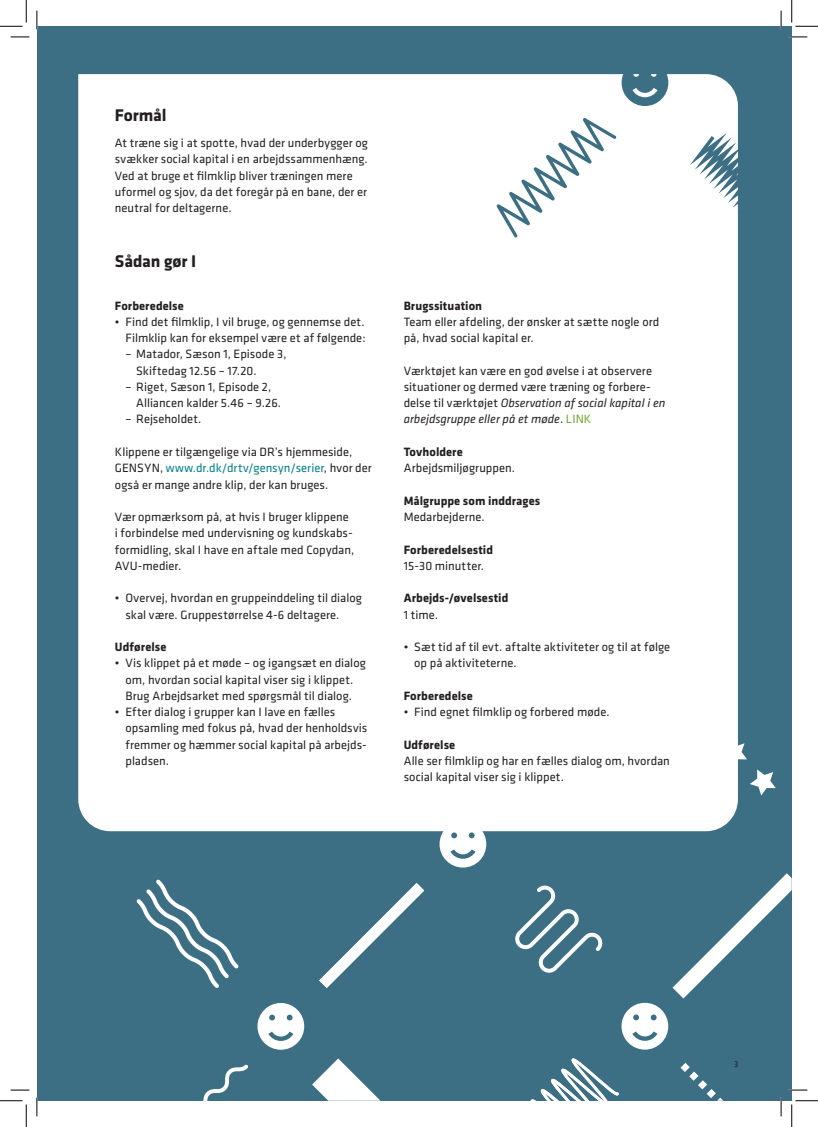
<style>
.page{position:relative;width:818px;height:1127px;background:#fff}
.page>*{position:absolute;margin:0;border:0;box-sizing:border-box;transform-origin:0 0}
.Rubrik-3{font:700 17.5px "Klavika";letter-spacing:-.005em;color:#231f20}
.Brød{font:12.5px/16.2px "Klavika";color:#231f20}
.Brød-indryk{font:12.5px/16.2px "Klavika";color:#231f20}
.Mellemrubrik-4{font:700 12.5px "Klavika";letter-spacing:.005em;color:#231f20}
.Brød_indryk_2{font:12.5px/16.2px "Klavika";letter-spacing:.005em;color:#231f20}
.t1{font:8.75px "Klavika Basic";color:#231f20}
.s1{color:#008189}
.s2{font-style:italic}
.s3{color:#73a532}
</style>
<div class="page">
<div style="left:37px;top:26px;width:755px;height:1074px;background:#3d6f84"></div>
<svg style="left:312px;top:1058px;width:68px;height:42px"></svg>
<svg style="left:680px;top:1063px;width:43px;height:37px"></svg>
<svg style="left:515px;top:885px;width:88px;height:88px"></svg>
<svg style="left:738px;top:743px;width:38px;height:52px"></svg>
<svg style="left:136px;top:879px;width:103px;height:108px"></svg>
<svg style="left:439px;top:831px;width:47px;height:36px"></svg>
<svg style="left:257px;top:1003px;width:47px;height:46px"></svg>
<svg style="left:203px;top:1064px;width:45px;height:36px"></svg>
<svg style="left:621px;top:873px;width:171px;height:176px"></svg>
<svg style="left:319px;top:883px;width:105px;height:104px"></svg>
<svg style="left:531px;top:1058px;width:88px;height:42px"></svg>
<div style="left:78px;top:74px;width:660px;height:757px;background:#fff"></div>
<svg style="left:690px;top:133px;width:48px;height:89px"></svg>
<svg style="left:621px;top:74px;width:47px;height:32px"></svg>
<svg style="left:496px;top:118px;width:120px;height:120px;background:#e6edef"></svg>
<svg style="left:11px;top:36px;width:18px;height:2px"></svg>
<svg style="left:788px;top:36px;width:19px;height:2px"></svg>
<svg style="left:11px;top:1089px;width:18px;height:1px"></svg>
<svg style="left:788px;top:1089px;width:19px;height:1px"></svg>
<svg style="left:36px;top:11px;width:2px;height:18px"></svg>
<svg style="left:36px;top:1097px;width:2px;height:18px"></svg>
<svg style="left:780px;top:11px;width:2px;height:18px"></svg>
<svg style="left:780px;top:1097px;width:2px;height:18px"></svg>
<svg style="left:0;top:0;width:27px;height:27px"></svg>
<svg style="left:0;top:1100px;width:27px;height:26px"></svg>
<svg style="left:791px;top:0;width:27px;height:27px"></svg>
<svg style="left:791px;top:1100px;width:27px;height:26px"></svg>
<p class="Rubrik-3" style="left:115px;top:102px;width:53px">Formål</p>
<p class="Brød" style="left:115px;top:134px;width:255px">At træne sig i at spotte, hvad der underbygger og svækker social kapital i en arbejdssammenhæng.<br>Ved at bruge et filmklip bliver træningen mere uformel og sjov, da det foregår på en bane, der er neutral for deltagerne.</p>
<p class="Rubrik-3" style="left:115px;top:248px;width:83px">Sådan gør I</p>
<p class="Mellemrubrik-4" style="left:115px;top:296px;width:71px">Forberedelse</p>
<p class="Brød-indryk" style="left:115px;top:313px;width:252px;text-align:right">• Find det filmklip, I vil bruge, og gennemse det.<br>Filmklip kan for eksempel være et af følgende:</p>
<p class="Brød_indryk_2" style="left:136px;top:345px;width:152px;text-indent:-11px">– Matador, Sæson 1, Episode 3,<br>Skiftedag 12.56 – 17.20.</p>
<p class="Brød_indryk_2" style="left:136px;top:378px;width:146px;text-indent:-11px">– Riget, Sæson 1, Episode 2,<br>Alliancen kalder 5.46 – 9.26.</p>
<p class="Brød_indryk_2" style="left:125px;top:410px;width:77px">– Rejseholdet.</p>
<p class="Brød" style="left:115px;top:443px;width:258px">Klippene er tilgængelige via DR’s hjemmeside,<br>GENSYN, <span class="s1">www.dr.dk/drtv/gensyn/serier</span>, hvor der også er mange andre klip, der kan bruges.</p>
<p class="Brød" style="left:115px;top:508px;width:241px">Vær opmærksom på, at hvis I bruger klippene i forbindelse med undervisning og kundskabs&shy;formidling, skal I have en aftale med Copydan, AVU-medier.</p>
<p class="Brød-indryk" style="left:125px;top:589px;width:238px;text-indent:-11px">• Overvej, hvordan en gruppeinddeling til dialog skal være. Gruppestørrelse 4-6 deltagere.</p>
<p class="Mellemrubrik-4" style="left:115px;top:637px;width:53px">Udførelse</p>
<p class="Brød-indryk" style="left:115px;top:654px;width:253px;text-align:center">• Vis klippet på et møde – og igangsæt en dialog om, hvordan social kapital viser sig i klippet.<br>Brug Arbejdsarket med spørgsmål til dialog.</p>
<p class="Brød-indryk" style="left:125px;top:703px;width:243px;text-indent:-11px">• Efter dialog i grupper kan I lave en fælles opsamling med fokus på, hvad der henholdsvis fremmer og hæmmer social kapital på arbejds&shy;pladsen.</p>
<p class="Mellemrubrik-4" style="left:404px;top:296px;width:80px">Brugssituation</p>
<p class="Brød" style="left:404px;top:313px;width:257px">Team eller afdeling, der ønsker at sætte nogle ord på, hvad social kapital er.</p>
<p class="Brød" style="left:404px;top:362px;width:263px">Værktøjet kan være en god øvelse i at observere situationer og dermed være træning og forbere&shy;delse til værktøjet <span class="s2">Observation af social kapital i en arbejdsgruppe eller på et møde</span>. <span class="s3">LINK</span></p>
<p class="Mellemrubrik-4" style="left:404px;top:442px;width:61px">Tovholdere</p>
<p class="Brød" style="left:404px;top:459px;width:113px">Arbejdsmiljøgruppen.</p>
<p class="Mellemrubrik-4" style="left:404px;top:491px;width:138px">Målgruppe som inddrages</p>
<p class="Brød" style="left:404px;top:508px;width:83px">Medarbejderne.</p>
<p class="Mellemrubrik-4" style="left:404px;top:540px;width:91px">Forberedelsestid</p>
<p class="Brød" style="left:404px;top:557px;width:82px">15-30 minutter.</p>
<p class="Mellemrubrik-4" style="left:404px;top:589px;width:106px">Arbejds-/øvelsestid</p>
<p class="Brød" style="left:404px;top:605px;width:36px">1 time.</p>
<p class="Brød-indryk" style="left:414px;top:638px;width:257px;text-indent:-11px">• Sæt tid af til evt. aftalte aktiviteter og til at følge op på aktiviteterne.</p>
<p class="Mellemrubrik-4" style="left:404px;top:686px;width:71px">Forberedelse</p>
<p class="Brød-indryk" style="left:404px;top:703px;width:207px">• Find egnet filmklip og forbered møde.</p>
<p class="Mellemrubrik-4" style="left:404px;top:735px;width:53px">Udførelse</p>
<p class="Brød" style="left:404px;top:752px;width:268px">Alle ser filmklip og har en fælles dialog om, hvordan social kapital viser sig i klippet.</p>
<p class="t1" style="left:734px;top:1058px;width:6px">3</p>
</div>
